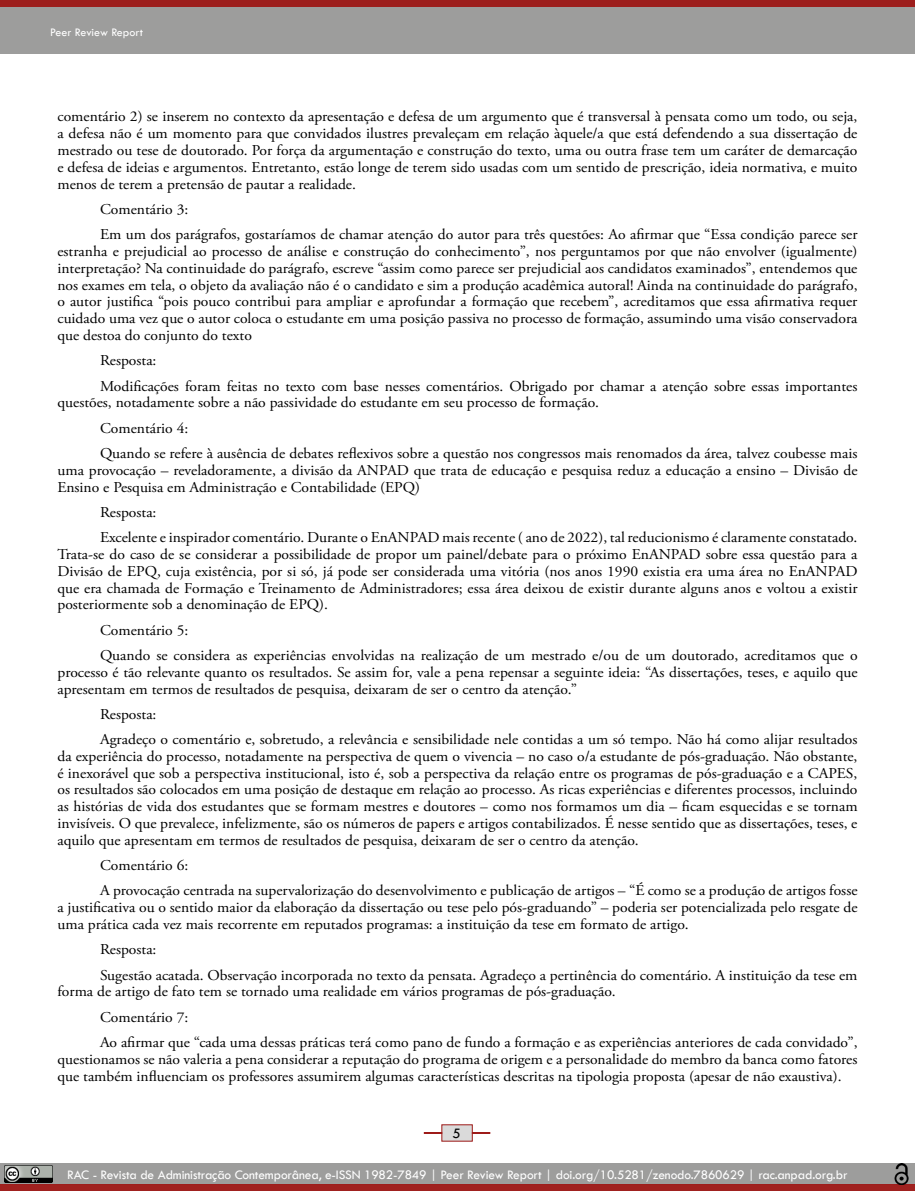
<style>
.page{position:relative;width:915px;height:1191px;background:#fff}
.page>*{position:absolute;margin:0;border:0;box-sizing:border-box;transform-origin:0 0}
.t1{font:15px/16.8px "Adobe Garamond Pro";color:#000;scale:1.04 1}
.t2{font:15px "Tw Cen";color:#000}
.t3{font:13.5px "Tw Cen";letter-spacing:-.01em;color:#fff}
.t4{font:12px "Tw Cen";color:#fff}
</style>
<div class="page">
<div style="left:0;top:0;width:914px;height:54px;background:#9d9d9c"></div>
<div style="left:0;top:0;width:914px;height:7px;background:#9d1a18"></div>
<svg style="left:423px;top:1124px;width:68px;height:18px"></svg>
<div style="left:0;top:1163px;width:914px;height:21px;background:#9d9d9c"></div>
<div style="left:0;top:1184px;width:914px;height:7px;background:#a0211f"></div>
<img style="left:5px;top:1165px;width:47px;height:17px">
<img style="left:894px;top:1163px;width:14px;height:21px">
<p class="t4" style="left:50px;top:25px;width:94px">Peer Review Report</p>
<p class="t1" style="left:57px;top:109px;width:770px;text-align:justify">comentário 2) se inserem no contexto da apresentação e defesa de um argumento que é transversal à pensata como um todo, ou seja, a defesa não é um momento para que convidados ilustres prevaleçam em relação àquele/a que está defendendo a sua dissertação de mestrado ou tese de doutorado. Por força da argumentação e construção do texto, uma ou outra frase tem um caráter de demarcação e defesa de ideias e argumentos. Entretanto, estão longe de terem sido usadas com um sentido de prescrição, ideia normativa, e muito menos de terem a pretensão de pautar a realidade.</p>
<p class="t1" style="left:100px;top:197px;width:729px;line-height:25.3px">Comentário 3:<br>Em um dos parágrafos, gostaríamos de chamar atenção do autor para três questões: Ao afirmar que “Essa condição parece ser</p>
<p class="t1" style="left:57px;top:243px;width:770px;text-align:justify">estranha e prejudicial ao processo de análise e construção do conhecimento”, nos perguntamos por que não envolver (igualmente) interpretação? Na continuidade do parágrafo, escreve “assim como parece ser prejudicial aos candidatos examinados”, entendemos que nos exames em tela, o objeto da avaliação não é o candidato e sim a produção acadêmica autoral! Ainda na continuidade do parágrafo, o autor justifica “pois pouco contribui para ampliar e aprofundar a formação que recebem”, acreditamos que essa afirmativa requer cuidado uma vez que o autor coloca o estudante em uma posição passiva no processo de formação, assumindo uma visão conservadora que destoa do conjunto do texto</p>
<p class="t1" style="left:100px;top:348px;width:729px;line-height:25.3px">Resposta:<br>Modificações foram feitas no texto com base nesses comentários. Obrigado por chamar a atenção sobre essas importantes</p>
<p class="t1" style="left:100px;top:390px;width:729px;line-height:25.3px;text-indent:-43px">questões, notadamente sobre a não passividade do estudante em seu processo de formação.<br>Comentário 4:<br>Quando se refere à ausência de debates reflexivos sobre a questão nos congressos mais renomados da área, talvez coubesse mais</p>
<p class="t1" style="left:57px;top:462px;width:770px">uma provocação – reveladoramente, a divisão da ANPAD que trata de educação e pesquisa reduz a educação a ensino – Divisão de<br>Ensino e Pesquisa em Administração e Contabilidade (EPQ)</p>
<p class="t1" style="left:100px;top:500px;width:729px;line-height:25.3px">Resposta:<br>Excelente e inspirador comentário. Durante o EnANPAD mais recente ( ano de 2022), tal reducionismo é claramente constatado.</p>
<p class="t1" style="left:57px;top:546px;width:770px;text-align:justify">Trata-se do caso de se considerar a possibilidade de propor um painel/debate para o próximo EnANPAD sobre essa questão para a Divisão de EPQ, cuja existência, por si só, já pode ser considerada uma vitória (nos anos 1990 existia era uma área no EnANPAD que era chamada de Formação e Treinamento de Administradores; essa área deixou de existir durante alguns anos e voltou a existir posteriormente sob a denominação de EPQ).</p>
<p class="t1" style="left:100px;top:617px;width:729px;line-height:25.3px">Comentário 5:<br>Quando se considera as experiências envolvidas na realização de um mestrado e/ou de um doutorado, acreditamos que o</p>
<p class="t1" style="left:57px;top:664px;width:770px">processo é tão relevante quanto os resultados. Se assim for, vale a pena repensar a seguinte ideia: “As dissertações, teses, e aquilo que apresentam em termos de resultados de pesquisa, deixaram de ser o centro da atenção.”</p>
<p class="t1" style="left:100px;top:702px;width:729px;line-height:25.3px">Resposta:<br>Agradeço o comentário e, sobretudo, a relevância e sensibilidade nele contidas a um só tempo. Não há como alijar resultados</p>
<p class="t1" style="left:57px;top:748px;width:770px;text-align:justify">da experiência do processo, notadamente na perspectiva de quem o vivencia – no caso o/a estudante de pós-graduação. Não obstante, é inexorável que sob a perspectiva institucional, isto é, sob a perspectiva da relação entre os programas de pós-graduação e a CAPES, os resultados são colocados em uma posição de destaque em relação ao processo. As ricas experiências e diferentes processos, incluindo as histórias de vida dos estudantes que se formam mestres e doutores – como nos formamos um dia – ficam esquecidas e se tornam invisíveis. O que prevalece, infelizmente, são os números de papers e artigos contabilizados. É nesse sentido que as dissertações, teses, e aquilo que apresentam em termos de resultados de pesquisa, deixaram de ser o centro da atenção.</p>
<p class="t1" style="left:100px;top:853px;width:729px;line-height:25.3px">Comentário 6:<br>A provocação centrada na supervalorização do desenvolvimento e publicação de artigos – “É como se a produção de artigos fosse</p>
<p class="t1" style="left:57px;top:899px;width:770px">a justificativa ou o sentido maior da elaboração da dissertação ou tese pelo pós-graduando” – poderia ser potencializada pelo resgate de uma prática cada vez mais recorrente em reputados programas: a instituição da tese em formato de artigo.</p>
<p class="t1" style="left:100px;top:937px;width:729px;line-height:25.3px">Resposta:<br>Sugestão acatada. Observação incorporada no texto da pensata. Agradeço a pertinência do comentário. A instituição da tese em</p>
<p class="t1" style="left:100px;top:979px;width:729px;line-height:25.3px;text-indent:-43px">forma de artigo de fato tem se tornado uma realidade em vários programas de pós-graduação.<br>Comentário 7:<br>Ao afirmar que “cada uma dessas práticas terá como pano de fundo a formação e as experiências anteriores de cada convidado”,</p>
<p class="t1" style="left:57px;top:1051px;width:770px">questionamos se não valeria a pena considerar a reputação do programa de origem e a personalidade do membro da banca como fatores que também influenciam os professores assumirem algumas características descritas na tipologia proposta (apesar de não exaustiva).</p>
<p class="t2" style="left:453px;top:1124px;width:10px">5</p>
<p class="t3" style="left:67px;top:1166px;width:781px">RAC - Revista de Administração Contemporânea, e-ISSN 1982-7849 | Peer Review Report | doi.org/10.5281/zenodo.7860629 | rac.anpad.org.br</p>
</div>
